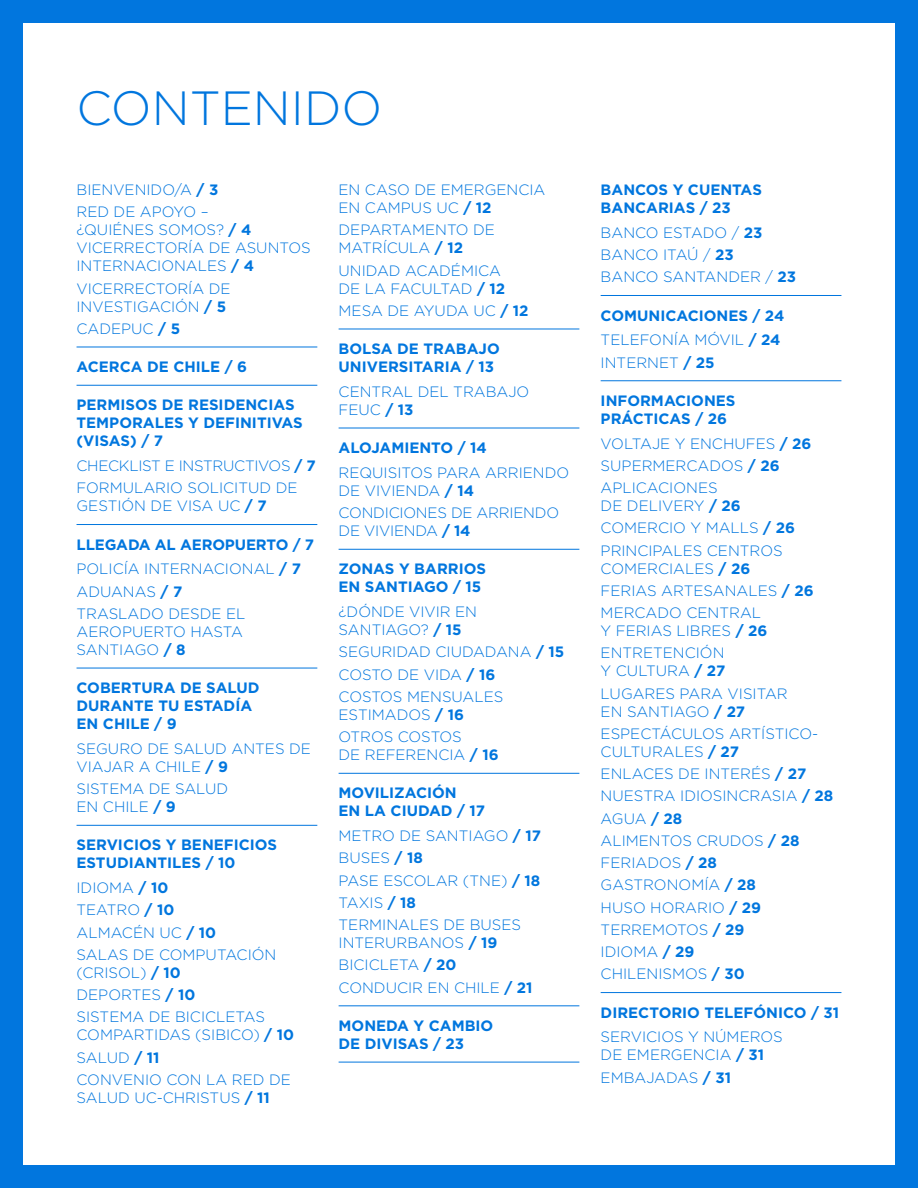
<style>
.page{position:relative;width:918px;height:1188px;background:#fff}
.page>*{position:absolute;margin:0;border:0;box-sizing:border-box;transform-origin:0 0}
.t1{font:300 48px "Gotham";color:#0176de}
.t2{font:300 15px/22.2px "Gotham";color:#0176de}
.t3{font:700 15px/18px "Gotham";color:#0176de}
.t4{font:300 15px/22.2px "Gotham";letter-spacing:-.02em;color:#0176de}
.s1{font-weight:700}
.s2{font-weight:300}
</style>
<div class="page">
<div style="left:0;top:1166px;width:918px;height:22px;background:#0176de"></div>
<div style="left:0;top:0;width:918px;height:22px;background:#0176de"></div>
<div style="left:896px;top:0;width:22px;height:1188px;background:#0176de"></div>
<div style="left:0;top:0;width:22px;height:1188px;background:#0176de"></div>
<hr style="left:77px;top:385px;width:240px;height:1px;background:#0176de">
<hr style="left:77px;top:347px;width:240px;height:1px;background:#0176de">
<hr style="left:77px;top:524px;width:240px;height:1px;background:#0176de">
<hr style="left:77px;top:668px;width:240px;height:1px;background:#0176de">
<hr style="left:77px;top:825px;width:240px;height:1px;background:#0176de">
<hr style="left:601px;top:380px;width:240px;height:1px;background:#0176de">
<hr style="left:601px;top:992px;width:240px;height:1px;background:#0176de">
<hr style="left:601px;top:295px;width:240px;height:1px;background:#0176de">
<hr style="left:339px;top:329px;width:240px;height:1px;background:#0176de">
<hr style="left:339px;top:428px;width:240px;height:1px;background:#0176de">
<hr style="left:339px;top:549px;width:240px;height:1px;background:#0176de">
<hr style="left:339px;top:773px;width:240px;height:1px;background:#0176de">
<hr style="left:339px;top:1005px;width:240px;height:1px;background:#0176de">
<hr style="left:339px;top:1062px;width:240px;height:1px;background:#0176de">
<h1 class="t1" style="left:77px;top:78px;width:307px">CONTENIDO</h1>
<p class="t2" style="left:77px;top:178px;width:143px">BIENVENIDO/A <span class="s1">/ 3<br></span>RED DE APOYO –</p>
<p class="t2" style="left:77px;top:221px;width:236px;line-height:18px">¿QUIÉNES SOMOS? <span class="s1">/ 4<br></span>VICERRECTORÍA DE ASUNTOS<br>INTERNACIONALES <span class="s1">/ 4</span></p>
<p class="t2" style="left:77px;top:279px;width:156px;line-height:18px">VICERRECTORÍA DE<br>INVESTIGACIÓN <span class="s1">/ 5</span></p>
<p class="t2" style="left:77px;top:317px;width:105px">CADEPUC <span class="s1">/ 5</span></p>
<p class="t3" style="left:77px;top:358px;width:172px">ACERCA DE CHILE / 6</p>
<p class="t3" style="left:77px;top:396px;width:228px">PERMISOS DE RESIDENCIAS<br>TEMPORALES Y DEFINITIVAS (VISAS) / 7</p>
<p class="t4" style="left:77px;top:454px;width:241px">CHECKLIST E INSTRUCTIVOS <span class="s1">/ 7<br></span>FORMULARIO SOLICITUD DE</p>
<p class="t2" style="left:77px;top:494px;width:192px">GESTIÓN DE VISA UC <span class="s1">/ 7</span></p>
<p class="t3" style="left:77px;top:535px;width:239px">LLEGADA AL AEROPUERTO / 7</p>
<p class="t2" style="left:77px;top:557px;width:226px">POLICÍA INTERNACIONAL <span class="s1">/ 7<br></span>ADUANAS <span class="s1">/ 7<br></span>TRASLADO DESDE EL</p>
<p class="t2" style="left:77px;top:622px;width:168px;line-height:18px">AEROPUERTO HASTA<br>SANTIAGO <span class="s1">/ 8</span></p>
<p class="t3" style="left:77px;top:679px;width:185px">COBERTURA DE SALUD<br>DURANTE TU ESTADÍA<br>EN CHILE / 9</p>
<p class="t2" style="left:77px;top:739px;width:236px;line-height:18px">SEGURO DE SALUD ANTES DE<br>VIAJAR A CHILE <span class="s1">/ 9</span></p>
<p class="t2" style="left:77px;top:779px;width:153px;line-height:18px">SISTEMA DE SALUD<br>EN CHILE <span class="s1">/ 9</span></p>
<p class="t3" style="left:77px;top:836px;width:202px">SERVICIOS Y BENEFICIOS<br>ESTUDIANTILES / 10</p>
<p class="t2" style="left:77px;top:876px;width:201px">IDIOMA <span class="s1">/ 10<br></span>TEATRO <span class="s1">/ 10<br></span>ALMACÉN UC <span class="s1">/ 10<br></span>SALAS DE COMPUTACIÓN</p>
<p class="t2" style="left:77px;top:961px;width:190px">(CRISOL) <span class="s1">/ 10<br></span>DEPORTES <span class="s1">/ 10<br></span>SISTEMA DE BICICLETAS</p>
<p class="t2" style="left:77px;top:1024px;width:219px">COMPARTIDAS (SIBICO) <span class="s1">/ 10<br></span>SALUD <span class="s1">/ 11<br></span>CONVENIO CON LA RED DE</p>
<p class="t2" style="left:77px;top:1086px;width:195px">SALUD UC-CHRISTUS <span class="s1">/ 11</span></p>
<p class="t2" style="left:339px;top:180px;width:208px;line-height:18px">EN CASO DE EMERGENCIA<br>EN CAMPUS UC <span class="s1">/ 12</span></p>
<p class="t2" style="left:339px;top:221px;width:158px;line-height:18px">DEPARTAMENTO DE<br>MATRÍCULA <span class="s1">/ 12</span></p>
<p class="t2" style="left:339px;top:261px;width:168px;line-height:18px">UNIDAD ACADÉMICA<br>DE LA FACULTAD <span class="s1">/ 12</span></p>
<p class="t2" style="left:339px;top:299px;width:191px">MESA DE AYUDA UC <span class="s1">/ 12</span></p>
<p class="t3" style="left:339px;top:340px;width:163px">BOLSA DE TRABAJO<br>UNIVERSITARIA / 13</p>
<p class="t2" style="left:339px;top:382px;width:192px;line-height:18px">CENTRAL DEL TRABAJO<br>FEUC <span class="s1">/ 13</span></p>
<p class="t3" style="left:339px;top:439px;width:150px">ALOJAMIENTO / 14</p>
<p class="t2" style="left:339px;top:463px;width:232px;line-height:18px">REQUISITOS PARA ARRIENDO<br>DE VIVIENDA <span class="s1">/ 14</span></p>
<p class="t2" style="left:339px;top:503px;width:222px;line-height:18px">CONDICIONES DE ARRIENDO<br>DE VIVIENDA <span class="s1">/ 14</span></p>
<p class="t3" style="left:339px;top:560px;width:149px">ZONAS Y BARRIOS<br>EN SANTIAGO / 15</p>
<p class="t2" style="left:339px;top:602px;width:140px;line-height:18px">¿DÓNDE VIVIR EN<br>SANTIAGO? <span class="s1">/ 15</span></p>
<p class="t2" style="left:339px;top:641px;width:227px">SEGURIDAD CIUDADANA <span class="s1">/ 15<br></span>COSTO DE VIDA <span class="s1">/ 16<br></span>COSTOS MENSUALES</p>
<p class="t2" style="left:339px;top:703px;width:127px">ESTIMADOS <span class="s1">/ 16<br></span>OTROS COSTOS</p>
<p class="t2" style="left:339px;top:743px;width:162px">DE REFERENCIA <span class="s1">/ 16</span></p>
<p class="t3" style="left:339px;top:784px;width:148px">MOVILIZACIÓN<br>EN LA CIUDAD / 17</p>
<p class="t2" style="left:339px;top:824px;width:204px">METRO DE SANTIAGO <span class="s1">/ 17<br></span>BUSES <span class="s1">/ 18<br></span>PASE ESCOLAR (TNE) <span class="s1">/ 18<br></span>TAXIS <span class="s1">/ 18<br></span>TERMINALES DE BUSES</p>
<p class="t2" style="left:339px;top:931px;width:195px">INTERURBANOS <span class="s1">/ 19<br></span>BICICLETA <span class="s1">/ 20<br></span>CONDUCIR EN CHILE <span class="s1">/ 21</span></p>
<p class="t3" style="left:339px;top:1016px;width:156px">MONEDA Y CAMBIO<br>DE DIVISAS / 23</p>
<p class="t3" style="left:601px;top:181px;width:163px">BANCOS Y CUENTAS<br>BANCARIAS / 23</p>
<p class="t2" style="left:601px;top:221px;width:197px">BANCO ESTADO / <span class="s1">23<br></span>BANCO ITAÚ / <span class="s1">23<br></span>BANCO SANTANDER / <span class="s1">23</span></p>
<p class="t3" style="left:601px;top:303px;width:185px;line-height:24.8px">COMUNICACIONES / 24<br><span class="s2">TELEFONÍA MÓVIL</span> / 24</p>
<p class="t2" style="left:601px;top:351px;width:115px">INTERNET <span class="s1">/ 25</span></p>
<p class="t3" style="left:601px;top:391px;width:136px">INFORMACIONES<br>PRÁCTICAS / 26</p>
<p class="t2" style="left:601px;top:432px;width:212px">VOLTAJE Y ENCHUFES <span class="s1">/ 26<br></span>SUPERMERCADOS <span class="s1">/ 26<br></span>APLICACIONES</p>
<p class="t2" style="left:601px;top:494px;width:196px">DE DELIVERY <span class="s1">/ 26<br></span>COMERCIO Y MALLS <span class="s1">/ 26<br></span>PRINCIPALES CENTROS</p>
<p class="t2" style="left:601px;top:557px;width:214px">COMERCIALES <span class="s1">/ 26<br></span>FERIAS ARTESANALES <span class="s1">/ 26<br></span>MERCADO CENTRAL</p>
<p class="t2" style="left:601px;top:619px;width:168px">Y FERIAS LIBRES <span class="s1">/ 26<br></span>ENTRETENCIÓN</p>
<p class="t2" style="left:601px;top:660px;width:189px">Y CULTURA <span class="s1">/ 27<br></span>LUGARES PARA VISITAR</p>
<p class="t2" style="left:601px;top:700px;width:219px">EN SANTIAGO <span class="s1">/ 27<br></span>ESPECTÁCULOS ARTÍSTICO-</p>
<p class="t2" style="left:601px;top:740px;width:234px">CULTURALES <span class="s1">/ 27<br></span>ENLACES DE INTERÉS <span class="s1">/ 27<br></span>NUESTRA IDIOSINCRASIA <span class="s1">/ 28<br></span>AGUA <span class="s1">/ 28<br></span>ALIMENTOS CRUDOS <span class="s1">/ 28<br></span>FERIADOS <span class="s1">/ 28<br></span>GASTRONOMÍA <span class="s1">/ 28<br></span>HUSO HORARIO <span class="s1">/ 29<br></span>TERREMOTOS <span class="s1">/ 29<br></span>IDIOMA <span class="s1">/ 29<br></span>CHILENISMOS <span class="s1">/ 30</span></p>
<p class="t3" style="left:601px;top:1003px;width:240px">DIRECTORIO TELEFÓNICO / 31</p>
<p class="t2" style="left:601px;top:1028px;width:184px;line-height:18px">SERVICIOS Y NÚMEROS<br>DE EMERGENCIA <span class="s1">/ 31</span></p>
<p class="t2" style="left:601px;top:1066px;width:132px">EMBAJADAS <span class="s1">/ 31</span></p>
</div>
